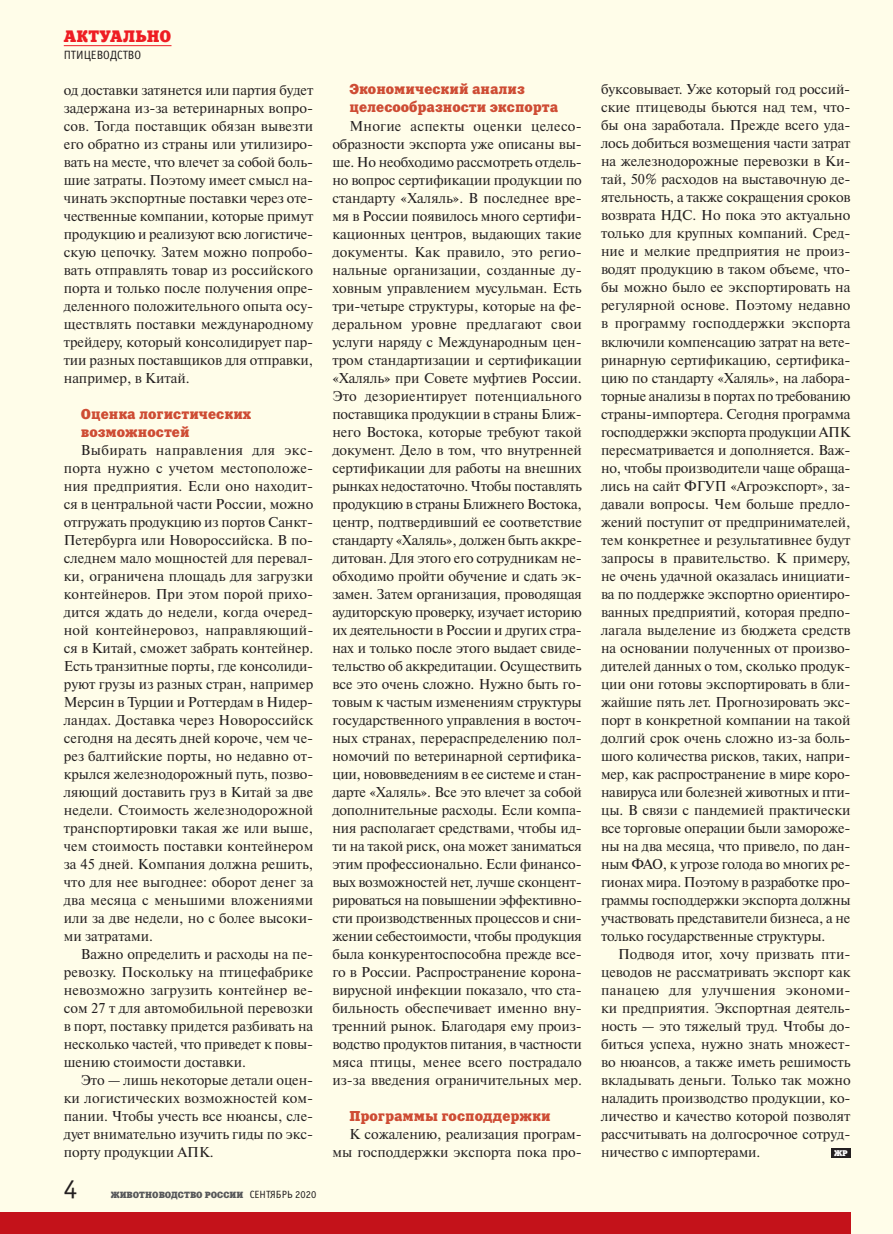
<style>
.page{position:relative;width:893px;height:1234px;background:#fff}
.page>*{position:absolute;margin:0;border:0;box-sizing:border-box;transform-origin:0 0}
.t1{font:27px "Officina Sans C";color:#231f20}
.t2{font:16.5px "Xenia C";letter-spacing:.01em;color:#ee1d23}
.t3{font:14.25px/18px "Newton C";letter-spacing:-.005em;color:#231f20;text-align:justify}
.t4{font:14.25px/18px "Xenia C";color:#ce4c34}
.t5{font:12px "Officina Sans C";color:#231f20}
.t6{font:9px "Xenia C";color:#57585a}
.t7{font:8.25px "Xenia C";color:#fff}
.s1{font-family:"Officina Sans C";font-size:10.5px;color:#231f20}
</style>
<div class="page">
<div style="left:0;top:0;width:893px;height:1233px;background:#fffde9"></div>
<hr style="left:64px;top:45px;width:108px;height:1px;background:#ee1d23">
<div style="left:831px;top:1147px;width:19px;height:10px;background:#231f20"></div>
<div style="left:0;top:1212px;width:850px;height:21px;background:#c4121a"></div>
<p class="t2" style="left:64px;top:26px;width:109px">АКТУАЛЬНО</p>
<p class="t5" style="left:64px;top:48px;width:79px">ПТИЦЕВОДСТВО</p>
<p class="t3" style="left:64px;top:81px;width:251px">од доставки затянется или партия будет задержана из‑за ветеринарных вопро‑ сов. Тогда поставщик обязан вывезти его обратно из страны или утилизиро‑ вать на месте, что влечет за собой боль‑ шие затраты. Поэтому имеет смысл на‑ чинать экспортные поставки через оте‑ чественные компании, которые примут продукцию и реализуют всю логистиче‑ скую цепочку. Затем можно попробо‑ вать отправлять товар из российского порта и только после получения опре‑ деленного положительного опыта осу‑ ществлять поставки международному трейдеру, который консолидирует пар‑ тии разных поставщиков для отправки, например, в Китай.</p>
<p class="t4" style="left:81px;top:405px;width:172px">Оценка логистических возможностей</p>
<p class="t3" style="left:64px;top:441px;width:251px;text-align:left;text-indent:17px">Выбирать направления для экс‑ порта нужно с учетом местоположе‑ ния предприятия. Если оно находит‑ ся в центральной части России, можно отгружать продукцию из портов Санкт-- Петербурга или Новороссийска. В по‑ следнем мало мощностей для перевал‑ ки, ограничена площадь для загрузки контейнеров. При этом порой прихо‑ дится ждать до недели, когда очеред‑ ной контейнеровоз, направляющий‑ ся в Китай, сможет забрать контейнер.<br>Есть транзитные порты, где консолиди‑ руют грузы из разных стран, например Мерсин в Турции и Роттердам в Нидер‑ ландах. Доставка через Новороссийск сегодня на десять дней короче, чем че‑ рез балтийские порты, но недавно от‑ крылся железнодорожный путь, позво‑ ляющий доставить груз в Китай за две недели. Стоимость железнодорожной транспортировки такая же или выше, чем стоимость поставки контейнером за 45 дней. Компания должна решить, что для нее выгоднее: оборот денег за два месяца с меньшими вложениями или за две недели, но с более высоки‑ ми затратами.</p>
<p class="t3" style="left:64px;top:945px;width:251px;text-indent:17px">Важно определить и расходы на пе‑ ревозку. Поскольку на птицефабрике невозможно загрузить контейнер ве‑ сом 27 т для автомобильной перевозки в порт, поставку придется разбивать на несколько частей, что приведет к повы‑ шению стоимости доставки.</p>
<p class="t3" style="left:64px;top:1071px;width:251px;text-indent:17px">Это — лишь некоторые детали оцен‑ ки логистических возможностей ком‑ пании. Чтобы учесть все нюансы, сле‑ дует внимательно изучить гиды по экс‑ порту продукции АПК.</p>
<h1 class="t1" style="left:64px;top:1174px;width:15px">4</h1>
<p class="t6" style="left:111px;top:1188px;width:207px">ЖИВОТНОВОДСТВО РОССИИ <span class="s1">СЕНТЯБРЬ 2020</span></p>
<p class="t4" style="left:349px;top:80px;width:210px">Экономический анализ целесообразности экспорта</p>
<p class="t3" style="left:332px;top:117px;width:251px;text-align:left;text-indent:17px">Многие аспекты оценки целесо&shy;образности экспорта уже описаны вы‑ ше. Но необходимо рассмотреть отдель‑ но вопрос сертификации продукции по стандарту «Халяль». В последнее вре‑ мя в России появилось много сертифи‑ кационных центров, выдающих такие документы. Как правило, это регио&shy;нальные организации, созданные ду‑ ховным управлением мусульман. Есть три--четыре структуры, которые на фе‑ деральном уровне предлагают свои услуги наряду с Международным цен‑ тром стандартизации и сертификации «Халяль» при Совете муфтиев России.<br>Это дезориентирует потенциального поставщика продукции в страны Ближ‑ него Востока, которые требуют такой документ. Дело в том, что внутренней сертификации для работы на внешних рынках недостаточно. Чтобы поставлять продукцию в страны Ближнего Востока, центр, подтвердивший ее соответствие стандарту «Халяль», должен быть аккре‑ дитован. Для этого его сотрудникам не‑ обходимо пройти обучение и сдать эк‑ замен. Затем организация, проводящая аудиторскую проверку, изучает историю их деятельности в России и других стра‑ нах и только после этого выдает свиде‑ тельство об аккредитации. Осуществить все это очень сложно. Нужно быть го‑ товым к частым изменениям структуры государственного управления в восточ‑ ных странах, перераспределению пол‑ номочий по ветеринарной сертифика‑ ции, нововведениям в ее системе и стан‑ дарте «Халяль». Все это влечет за собой дополнительные расходы. Если компа‑ ния располагает средствами, чтобы ид‑ ти на такой риск, она может заниматься этим профессионально. Если финансо‑ вых возможностей нет, лучше сконцент‑ рироваться на повышении эффективно‑ сти производственных процессов и сни‑ жении себестоимости, чтобы продукция была конкурентоспособна прежде все‑ го в России. Распространение корона‑ вирусной инфекции показало, что ста‑ бильность обеспечивает именно вну‑ тренний рынок. Благодаря ему произ‑ водство продуктов питания, в частности мяса птицы, менее всего пострадало из‑за введения ограничительных мер.</p>
<p class="t4" style="left:349px;top:1106px;width:203px">Программы господдержки</p>
<p class="t3" style="left:332px;top:1124px;width:251px;text-align:right">К сожалению, реализация програм‑ мы господдержки экспорта пока про‑</p>
<p class="t3" style="left:601px;top:80px;width:251px">буксовывает. Уже который год россий‑ ские птицеводы бьются над тем, что‑ бы она заработала. Прежде всего уда‑ лось добиться возмещения части затрат на железнодорожные перевозки в Ки‑ тай, 50% расходов на выставочную де‑ ятельность, а также сокращения сроков возврата НДС. Но пока это актуально только для крупных компаний. Сред‑ ние и мелкие предприятия не произ‑ водят продукцию в таком объеме, что‑ бы можно было ее экспортировать на регулярной основе. Поэтому недавно в программу господдержки экспорта включили компенсацию затрат на вете‑ ринарную сертификацию, сертифика‑ цию по стандарту «Халяль», на лабора‑ торные анализы в портах по требованию страны-импортера. Сегодня программа господдержки экспорта продукции АПК пересматривается и дополняется. Важ‑ но, чтобы производители чаще обраща‑ лись на сайт ФГУП «Агроэкспорт», за‑ давали вопросы. Чем больше предло‑ жений поступит от предпринимателей, тем конкретнее и результативнее будут запросы в правительство. К примеру, не очень удачной оказалась инициати‑ ва по поддержке экспортно ориентиро‑ ванных предприятий, которая предпо‑ лагала выделение из бюджета средств на основании полученных от произво‑ дителей данных о том, сколько продук‑ ции они готовы экспортировать в бли‑ жайшие пять лет. Прогнозировать экс‑ порт в конкретной компании на такой долгий срок очень сложно из‑за боль‑ шого количества рисков, таких, напри‑ мер, как распространение в мире коро‑ навируса или болезней животных и пти‑ цы. В связи с пандемией практически все торговые операции были замороже‑ ны на два месяца, что привело, по дан‑ ным ФАО, к угрозе голода во многих ре‑ гионах мира. Поэтому в разработке про‑ граммы господдержки экспорта должны участвовать представители бизнеса, а не только государственные структуры.</p>
<p class="t3" style="left:601px;top:944px;width:251px;text-indent:17px">Подводя итог, хочу призвать пти‑ цеводов не рассматривать экспорт как панацею для улучшения экономи‑ ки предприятия. Экспортная деятель‑ ность — это тяжелый труд. Чтобы до‑ биться успеха, нужно знать множест‑ во нюансов, а также иметь решимость вкладывать деньги. Только так можно наладить производство продукции, ко‑ личество и качество которой позволят рассчитывать на долгосрочное сотруд‑ ничество с импортерами.</p>
<p class="t7" style="left:834px;top:1147px;width:15px">ЖР</p>
</div>
